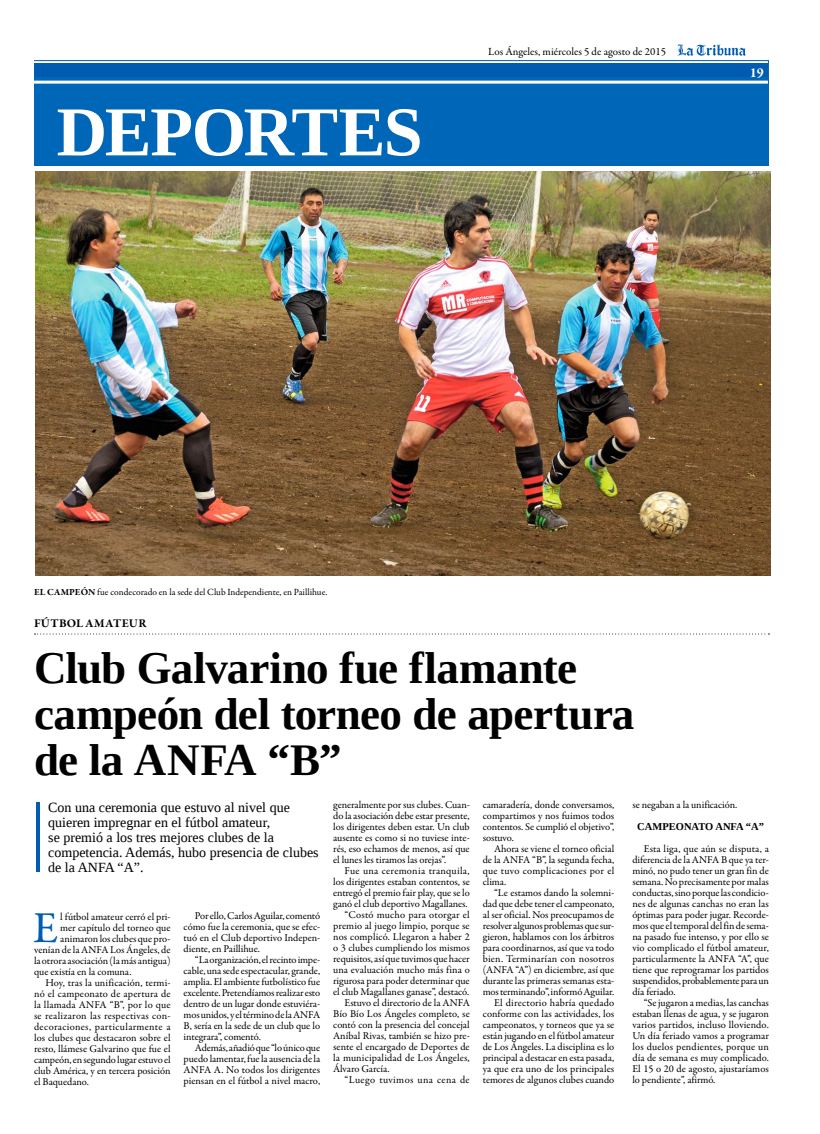
<style>
.page{position:relative;width:820px;height:1134px;background:#fff}
.page>*{position:absolute;margin:0;border:0;box-sizing:border-box;transform-origin:0 0}
.t1{font:700 70px "Liberation Serif";letter-spacing:-.025em;color:#fff}
.t2{font:700 45px/46px "Liberation Serif";letter-spacing:-.01em;color:#000}
.t3{font:44.5px "Garamond Premr Pro";color:#005cb0}
.t4{font:14px/15px "Liberation Serif";color:#000}
.t5{font:700 14px "Garamond Premr Pro";color:#fff}
.t6{font:700 12px "Garamond Premr Pro";letter-spacing:.025em;color:#000}
.t7{font:11px "Garamond Premr Pro";color:#000}
.t8{font:10.5px/11px "Garamond Premr Pro";letter-spacing:-.005em;color:#000;text-align:justify}
.t9{font:10.5px "Garamond Premr Pro";letter-spacing:.015em;color:#000}
.t10{font:10.5px "Garamond Premr Pro";letter-spacing:.025em;color:#000}
.t11{font:10.5px "Garamond Premr Pro";letter-spacing:.03em;color:#000}
.t12{font:10.5px "Garamond Premr Pro";letter-spacing:.02em;color:#000}
.t13{font:10.5px "Garamond Premr Pro";letter-spacing:.035em;color:#000}
.t14{font:700 10.5px "Liberation Serif";color:#000}
.t15{font:9.5px "Garamond Premr Pro";color:#000}
.s1{font-weight:700}
</style>
<div class="page">
<svg style="left:34px;top:44px;width:735px;height:39px"></svg>
<div style="left:34px;top:63px;width:733px;height:19px;background:#005cb0"></div>
<div style="left:34px;top:77px;width:734px;height:88px;background:#0066b8"></div>
<hr style="left:34px;top:81px;width:733px;height:3px;background:#fff">
<hr style="left:36px;top:802px;width:3px;height:70px;background:#005cb0">
<svg style="left:35px;top:633px;width:734px;height:1px"></svg>
<img style="left:36px;top:171px;width:734px;height:404px">
<h1 class="t1" style="left:57px;top:85px;width:367px">DEPORTES</h1>
<p class="t7" style="left:488px;top:45px;width:179px">Los Ángeles, miércoles 5 de agosto de 2015</p>
<h3 class="t5" style="left:749px;top:64px;width:16px">19</h3>
<p class="t15" style="left:34px;top:586px;width:295px"><span class="s1">EL CAMPEÓN</span> fue condecorado en la sede del Club Independiente, en Paillihue.</p>
<p class="t6" style="left:34px;top:616px;width:114px">FÚTBOL AMATEUR</p>
<h2 class="t2" style="left:34px;top:644px;width:601px">Club Galvarino fue flamante campeón del torneo de apertura de la ANFA “B”</h2>
<h3 class="t4" style="left:48px;top:799px;width:272px">Con una ceremonia que estuvo al nivel que quieren impregnar en el fútbol amateur,<br>se premió a los tres mejores clubes de la competencia. Además, hubo presencia de clubes de la ANFA “A”.</h3>
<p class="t8" style="left:183px;top:910px;width:138px;text-indent:11px">Por ello, Carlos Aguilar, comentó cómo fue la ceremonia, que se efec&shy;tuó en el Club deportivo Indepen&shy;diente, en Paillihue.</p>
<p class="t8" style="left:183px;top:954px;width:138px;text-indent:11px">“La organización, el recinto impe&shy;cable, una sede espectacular, grande, amplia. El ambiente futbolístico fue excelente. Pretendíamos realizar esto dentro de un lugar donde estuviéra&shy;mos unidos, y el término de la ANFA B, sería en la sede de un club que lo integrara”, comentó.</p>
<p class="t8" style="left:183px;top:1042px;width:138px;text-indent:11px">Además, añadió que “lo único que puedo lamentar, fue la ausencia de la ANFA A. No todos los dirigentes piensan en el fútbol a nivel macro,</p>
<p class="t8" style="left:333px;top:799px;width:138px">generalmente por sus clubes. Cuan&shy;do la asociación debe estar presente, los dirigentes deben estar. Un club ausente es como si no tuviese inte&shy;rés, eso echamos de menos, así que el lunes les tiramos las orejas”.</p>
<p class="t10" style="left:344px;top:864px;width:127px">Fue una ceremonia tranquila,</p>
<p class="t8" style="left:333px;top:876px;width:138px">los dirigentes estaban contentos, se</p>
<p class="t8" style="left:333px;top:887px;width:138px">entregó el premio fair play, que se lo</p>
<p class="t8" style="left:333px;top:898px;width:136px">ganó el club deportivo Magallanes.</p>
<p class="t12" style="left:344px;top:908px;width:127px">“Costó mucho para otorgar el</p>
<p class="t8" style="left:333px;top:920px;width:138px">premio al juego limpio, porque se</p>
<p class="t8" style="left:333px;top:931px;width:138px">nos complicó. Llegaron a haber 2</p>
<p class="t8" style="left:333px;top:942px;width:138px">o 3 clubes cumpliendo los mismos</p>
<p class="t8" style="left:333px;top:953px;width:138px">requisitos, así que tuvimos que hacer</p>
<p class="t8" style="left:333px;top:964px;width:138px">una evaluación mucho más fina o</p>
<p class="t8" style="left:333px;top:975px;width:138px">rigurosa para poder determinar que</p>
<p class="t8" style="left:333px;top:986px;width:138px">el club Magallanes ganase”, destacó.</p>
<p class="t8" style="left:344px;top:997px;width:127px">Estuvo el directorio de la ANFA</p>
<p class="t8" style="left:333px;top:1008px;width:138px">Bío Bío Los Ángeles completo, se</p>
<p class="t8" style="left:333px;top:1019px;width:138px">contó con la presencia del concejal</p>
<p class="t8" style="left:333px;top:1030px;width:138px">Aníbal Rivas, también se hizo pre-</p>
<p class="t8" style="left:333px;top:1041px;width:138px">sente el encargado de Deportes de</p>
<p class="t9" style="left:333px;top:1051px;width:138px">la municipalidad de Los Ángeles,</p>
<p class="t8" style="left:333px;top:1063px;width:58px">Álvaro García.</p>
<p class="t13" style="left:344px;top:1073px;width:127px">“Luego tuvimos una cena de</p>
<p class="t8" style="left:482px;top:799px;width:133px">camaradería, donde conversamos, compartimos y nos fuimos todos contentos. Se cumplió el objetivo”, sostuvo.</p>
<p class="t8" style="left:482px;top:843px;width:133px;text-indent:11px">Ahora se viene el torneo oficial de la ANFA “B”, la segunda fecha, que tuvo complicaciones por el clima.</p>
<p class="t8" style="left:482px;top:887px;width:133px;text-align:right">“Le estamos dando la solemni&shy;dad que debe tener el campeonato, al ser oficial. Nos preocupamos de resolver algunos problemas que sur&shy;gieron, hablamos con los árbitros para coordinarnos, así que va todo bien. Terminarían con nosotros (ANFA “A”) en diciembre, así que durante las primeras semanas esta&shy;mos terminando”, informó Aguilar.<br>El directorio habría quedado conforme con las actividades, los campeonatos, y torneos que ya se están jugando en el fútbol amateur de Los Ángeles. La disciplina es lo principal a destacar en esta pasada, ya que era uno de los principales temores de algunos clubes cuando</p>
<p class="t8" style="left:632px;top:799px;width:106px">se negaban a la unificación.</p>
<p class="t14" style="left:637px;top:819px;width:128px">CAMPEONATO ANFA “A”</p>
<p class="t8" style="left:632px;top:843px;width:138px;text-indent:11px">Esta liga, que aún se disputa, a diferencia de la ANFA B que ya ter&shy;minó, no pudo tener un gran fin de semana. No precisamente por malas conductas, sino porque las condicio&shy;nes de algunas canchas no eran las óptimas para poder jugar. Recorde&shy;mos que el temporal del fin de sema&shy;na pasado fue intenso, y por ello se vio complicado el fútbol amateur, particularmente la ANFA “A”, que tiene que reprogramar los partidos suspendidos, probablemente para un día feriado.</p>
<p class="t8" style="left:632px;top:997px;width:138px;text-indent:11px">“Se jugaron a medias, las canchas estaban llenas de agua, y se jugaron varios partidos, incluso lloviendo.<br>Un día feriado vamos a programar los duelos pendientes, porque un día de semana es muy complicado.<br>El 15 o 20 de agosto, ajustaríamos lo pendiente”, afirmó.</p>
<h3 class="t3" style="left:33px;top:901px;width:27px">E</h3>
<p class="t8" style="left:60px;top:911px;width:112px">l fútbol amateur cerró el pri-</p>
<p class="t8" style="left:60px;top:922px;width:112px">mer capítulo del torneo que</p>
<p class="t8" style="left:60px;top:933px;width:112px">animaron los clubes que pro-</p>
<p class="t8" style="left:34px;top:944px;width:138px">venían de la ANFA Los Ángeles, de</p>
<p class="t8" style="left:34px;top:955px;width:138px">la otrora asociación (la más antigua)</p>
<p class="t8" style="left:34px;top:966px;width:99px">que existía en la comuna.</p>
<p class="t8" style="left:45px;top:977px;width:127px">Hoy, tras la unificación, termi-</p>
<p class="t9" style="left:34px;top:987px;width:138px">nó el campeonato de apertura de</p>
<p class="t9" style="left:34px;top:998px;width:138px">la llamada ANFA “B”, por lo que</p>
<p class="t10" style="left:34px;top:1009px;width:138px">se realizaron las respectivas con-</p>
<p class="t11" style="left:34px;top:1020px;width:138px">decoraciones, particularmente a</p>
<p class="t8" style="left:34px;top:1032px;width:138px">los clubes que destacaron sobre el</p>
<p class="t8" style="left:34px;top:1043px;width:138px">resto, llámese Galvarino que fue el</p>
<p class="t8" style="left:34px;top:1054px;width:138px">campeón, en segundo lugar estuvo el</p>
<p class="t8" style="left:34px;top:1065px;width:138px">club América, y en tercera posición</p>
<p class="t8" style="left:34px;top:1076px;width:56px">el Baquedano.</p>
</div>
